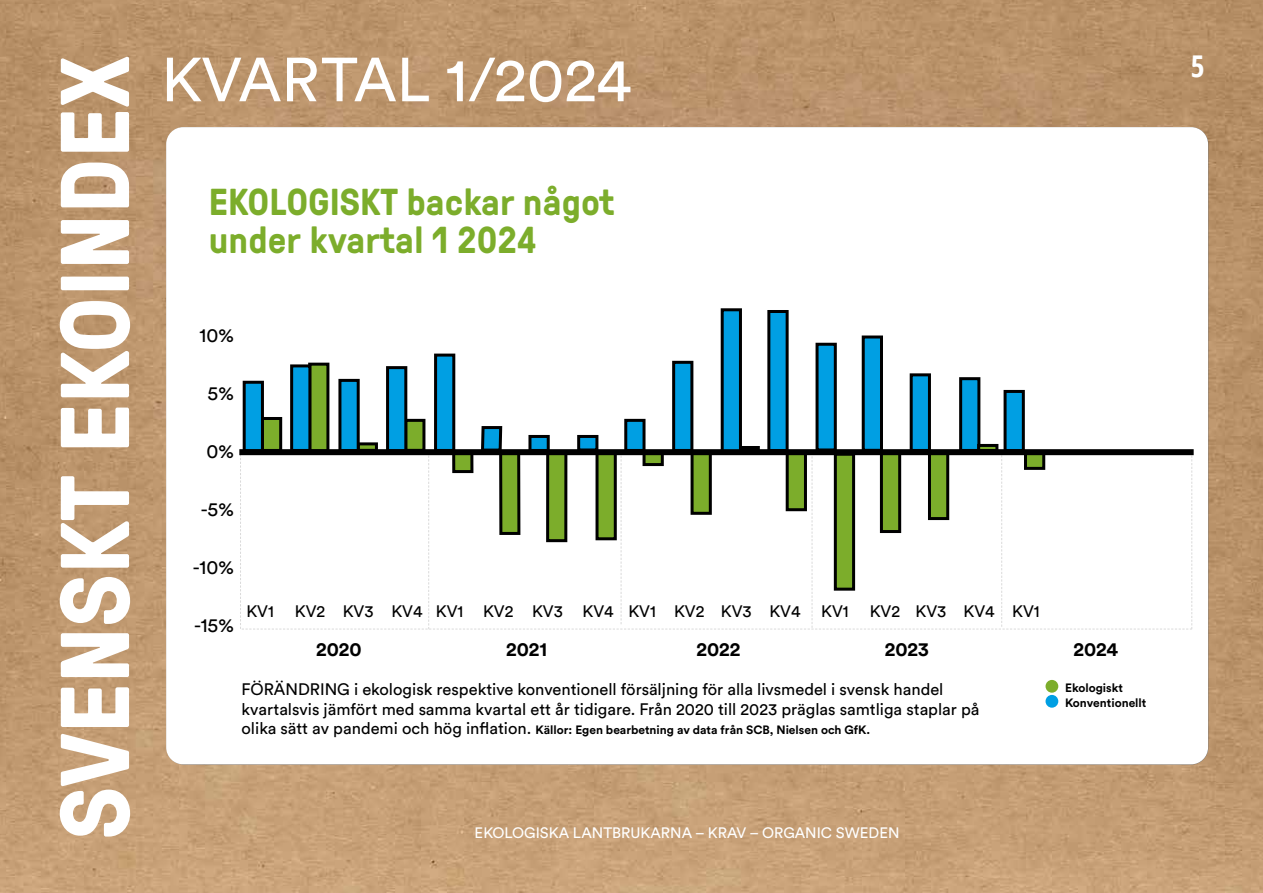
<style>
.page{position:relative;width:1263px;height:893px;background:#fff}
.page>*{position:absolute;margin:0;border:0;box-sizing:border-box;transform-origin:0 0}
.t1{font:700 97.5px "GT Pressura";color:#fff}
.t2{font:61.5px "Circular Std";color:#fff}
.t3{font:700 37.5px/37.5px "GT Pressura";color:#7cad2b}
.t4{font:700 30px "Open Sans Condensed";color:#fff}
.t5{font:700 19.5px "Circular Std";color:#000}
.t6{font:19.5px "Circular Std";color:#000}
.t7{font:16.5px/19.5px "Circular Std";color:#000}
.t8{font:15px "Circular Std";color:#fff}
.t9{font:700 12px/15px "Circular Std";color:#000}
.s1{font-weight:400;font-size:16.5px}
</style>
<div class="page">
<img style="left:0;top:0;width:1263px;height:893px">
<div style="left:166px;top:127px;width:1042px;height:637px;background:#fff;border-radius:17px"></div>
<div style="left:1045px;top:680px;width:13px;height:13px;background:#7cad2b;border-radius:50%"></div>
<div style="left:1045px;top:695px;width:13px;height:13px;background:#009fe3;border-radius:50%"></div>
<div style="left:262px;top:418px;width:19px;height:32px;background:#7cad2b"></div>
<div style="left:261px;top:417px;width:21px;height:35px;border:3px solid #000"></div>
<div style="left:310px;top:364px;width:18px;height:87px;background:#7cad2b"></div>
<div style="left:308px;top:363px;width:21px;height:89px;border:3px solid #000"></div>
<div style="left:406px;top:420px;width:18px;height:30px;background:#7cad2b"></div>
<div style="left:404px;top:419px;width:21px;height:33px;border:3px solid #000"></div>
<div style="left:388px;top:368px;width:18px;height:83px;background:#009fe3"></div>
<div style="left:386px;top:366px;width:21px;height:86px;border:3px solid #000"></div>
<div style="left:244px;top:382px;width:18px;height:69px;background:#009fe3"></div>
<div style="left:243px;top:381px;width:21px;height:71px;border:3px solid #000"></div>
<div style="left:292px;top:366px;width:18px;height:84px;background:#009fe3"></div>
<div style="left:290px;top:364px;width:21px;height:88px;border:3px solid #000"></div>
<div style="left:340px;top:380px;width:18px;height:71px;background:#009fe3"></div>
<div style="left:338px;top:379px;width:22px;height:73px;border:3px solid #000"></div>
<div style="left:435px;top:355px;width:19px;height:95px;background:#009fe3"></div>
<div style="left:434px;top:354px;width:21px;height:98px;border:3px solid #000"></div>
<div style="left:722px;top:310px;width:18px;height:142px;background:#009fe3"></div>
<div style="left:721px;top:308px;width:21px;height:146px;border:3px solid #000"></div>
<div style="left:626px;top:420px;width:18px;height:30px;background:#009fe3"></div>
<div style="left:624px;top:419px;width:21px;height:33px;border:3px solid #000"></div>
<div style="left:769px;top:311px;width:18px;height:139px;background:#009fe3"></div>
<div style="left:767px;top:310px;width:22px;height:142px;border:3px solid #000"></div>
<div style="left:817px;top:344px;width:18px;height:106px;background:#009fe3"></div>
<div style="left:815px;top:343px;width:22px;height:108px;border:3px solid #000"></div>
<div style="left:863px;top:337px;width:18px;height:113px;background:#009fe3"></div>
<div style="left:862px;top:335px;width:21px;height:117px;border:3px solid #000"></div>
<div style="left:911px;top:375px;width:18px;height:75px;background:#009fe3"></div>
<div style="left:910px;top:373px;width:21px;height:79px;border:3px solid #000"></div>
<div style="left:961px;top:379px;width:18px;height:71px;background:#009fe3"></div>
<div style="left:959px;top:377px;width:21px;height:75px;border:3px solid #000"></div>
<div style="left:674px;top:362px;width:18px;height:88px;background:#009fe3"></div>
<div style="left:672px;top:361px;width:21px;height:91px;border:3px solid #000"></div>
<div style="left:1005px;top:391px;width:18px;height:60px;background:#009fe3"></div>
<div style="left:1003px;top:390px;width:22px;height:62px;border:3px solid #000"></div>
<svg style="left:240px;top:424px;width:952px;height:206px"></svg>
<div style="left:239px;top:449px;width:955px;height:6px;background:#000"></div>
<h1 class="t1" style="left:24px;top:839px;width:786px;rotate:-90deg">SVENSKT EKOINDEX</h1>
<h2 class="t2" style="left:161px;top:42px;width:471px">KVARTAL 1/2024</h2>
<h3 class="t3" style="left:209px;top:182px;width:407px">EKOLOGISKT backar något under kvartal 1 2024</h3>
<p class="t6" style="left:200px;top:323px;width:36px">10%</p>
<p class="t6" style="left:208px;top:381px;width:28px">5%</p>
<p class="t6" style="left:207px;top:439px;width:29px">0%</p>
<p class="t6" style="left:201px;top:497px;width:35px">-5%</p>
<p class="t6" style="left:193px;top:555px;width:43px">-10%</p>
<p class="t7" style="left:246px;top:601px;width:29px">KV1</p>
<p class="t7" style="left:295px;top:601px;width:555px">KV2 KV3 KV4 KV1 KV2 KV3 KV4 KV1 KV2 KV3 KV4 KV1</p>
<p class="t7" style="left:870px;top:601px;width:171px">KV2 KV3 KV4 KV1</p>
<p class="t6" style="left:194px;top:613px;width:41px">-15%</p>
<p class="t5" style="left:316px;top:637px;width:47px">2020</p>
<p class="t5" style="left:506px;top:637px;width:43px">2021</p>
<p class="t5" style="left:696px;top:637px;width:45px">2022</p>
<p class="t5" style="left:885px;top:637px;width:46px">2023</p>
<p class="t5" style="left:1073px;top:637px;width:46px">2024</p>
<p class="t7" style="left:242px;top:680px;width:739px">FÖRÄNDRING i ekologisk respektive konventionell försäljning för alla livsmedel i svensk handel kvartalsvis jämfört med samma kvartal ett år tidigare. Från 2020 till 2023 präglas samtliga staplar på</p>
<p class="t9" style="left:242px;top:722px;width:630px"><span class="s1">olika sätt av pandemi och hög inflation.</span> Källor: Egen bearbetning av data från SCB, Nielsen och GfK.</p>
<p class="t9" style="left:1065px;top:680px;width:83px">Ekologiskt<br>Konventionellt</p>
<p class="t8" style="left:475px;top:824px;width:426px">EKOLOGISKA LANTBRUKARNA – KRAV – ORGANIC SWEDEN</p>
<h3 class="t4" style="left:1191px;top:45px;width:15px">5</h3>
</div>
